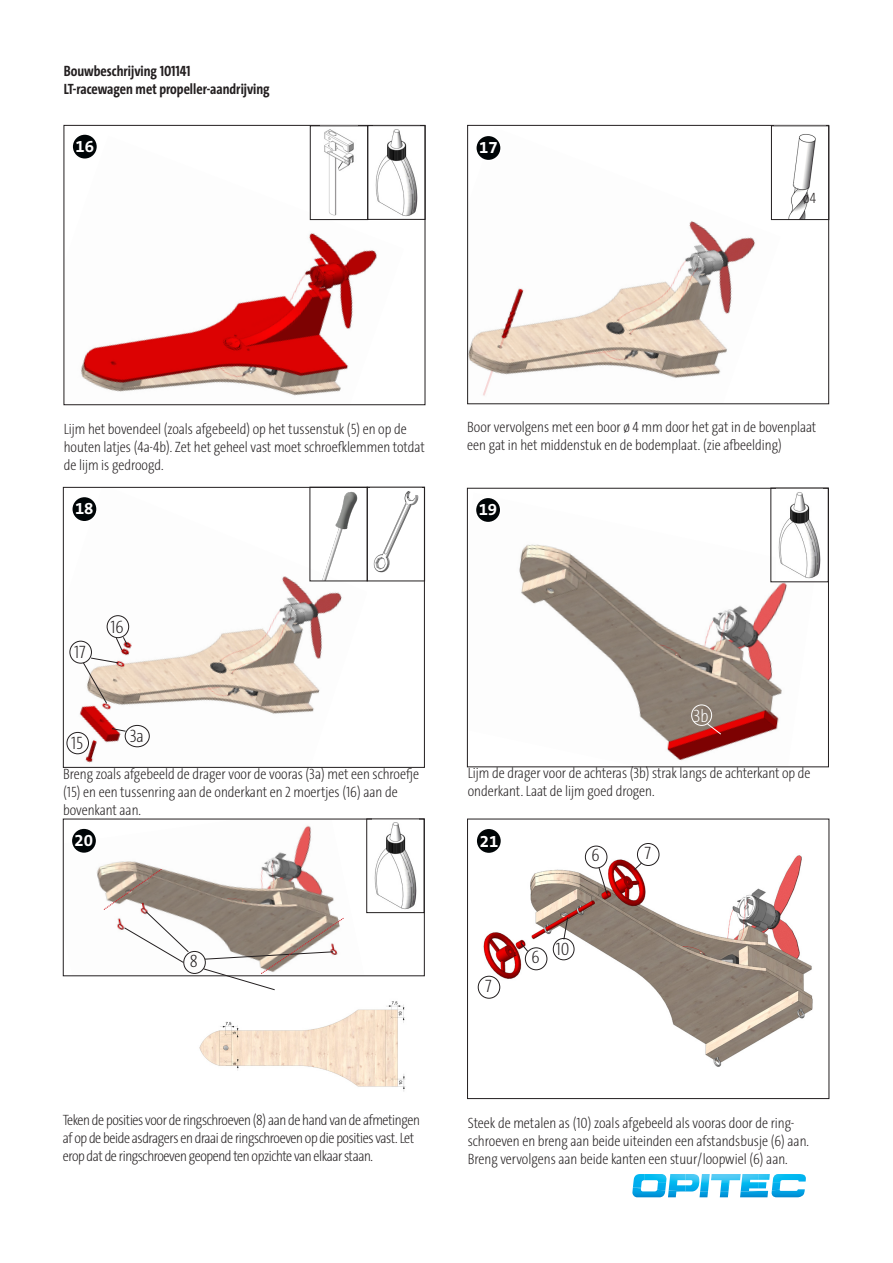
<style>
.page{position:relative;width:893px;height:1263px;background:#fff}
.page>*{position:absolute;margin:0;border:0;box-sizing:border-box;transform-origin:0 0}
.t1{font:200 18px "The Sans Cd LF2";color:#231f20}
.t2{font:200 18px "The Sans Cd LF2";color:#fff}
.t3{font:700 16.8px "The Sans B W7";color:#fff}
.Anleitung-Info{font:200 15px/18px "The Sans Cd LF2";color:#231f20}
.Anleitung-Info-2{font:200 15px/18px "The Sans Cd LF2";letter-spacing:-.025em;color:#231f20}
.Beschreibung_linksbündig{font:700 15px "The Sans Cd LF7";color:#231f20}
</style>
<div class="page">
<svg style="left:632px;top:1174px;width:174px;height:24px"></svg>
<img style="left:81px;top:136px;width:323px;height:260px">
<div style="left:64px;top:125px;width:361px;height:280px;border:1px solid #231f20"></div>
<div style="left:72px;top:134px;width:26px;height:25px;background:#000507;border-radius:50%"></div>
<div style="left:71px;top:133px;width:27px;height:27px;border:2px solid #fff;border-radius:50%"></div>
<img style="left:374px;top:129px;width:44px;height:88px">
<img style="left:321px;top:129px;width:36px;height:89px">
<div style="left:310px;top:126px;width:58px;height:94px;border:1px solid #231f20"></div>
<img style="left:469px;top:127px;width:312px;height:269px">
<div style="left:467px;top:125px;width:362px;height:279px;border:1px solid #231f20"></div>
<div style="left:476px;top:135px;width:25px;height:26px;background:#000507;border-radius:50%"></div>
<div style="left:475px;top:134px;width:27px;height:28px;border:2px solid #fff;border-radius:50%"></div>
<img style="left:774px;top:128px;width:42px;height:90px">
<div style="left:771px;top:126px;width:58px;height:94px;border:1px solid #231f20"></div>
<img style="left:66px;top:489px;width:301px;height:274px">
<div style="left:63px;top:487px;width:362px;height:280px;border:1px solid #231f20"></div>
<div style="left:72px;top:496px;width:25px;height:26px;background:#000507;border-radius:50%"></div>
<div style="left:71px;top:495px;width:27px;height:28px;border:2px solid #fff;border-radius:50%"></div>
<img style="left:373px;top:491px;width:46px;height:82px">
<div style="left:367px;top:487px;width:58px;height:94px;border:1px solid #231f20"></div>
<img style="left:316px;top:489px;width:46px;height:90px">
<img style="left:519px;top:493px;width:297px;height:268px">
<div style="left:467px;top:488px;width:362px;height:279px;border:1px solid #231f20"></div>
<div style="left:475px;top:497px;width:26px;height:26px;background:#000507;border-radius:50%"></div>
<div style="left:474px;top:496px;width:28px;height:27px;border:2px solid #fff;border-radius:50%"></div>
<img style="left:777px;top:492px;width:44px;height:88px">
<svg style="left:707px;top:723px;width:14px;height:12px"></svg>
<img style="left:199px;top:1001px;width:206px;height:91px">
<img style="left:477px;top:843px;width:336px;height:224px">
<div style="left:467px;top:819px;width:362px;height:280px;border:1px solid #231f20"></div>
<div style="left:476px;top:828px;width:26px;height:26px;background:#000507;border-radius:50%"></div>
<div style="left:475px;top:827px;width:27px;height:27px;border:2px solid #fff;border-radius:50%"></div>
<div style="left:553px;top:938px;width:21px;height:22px;border:1px solid #231f20;border-radius:50%"></div>
<svg style="left:563px;top:917px;width:5px;height:23px"></svg>
<svg style="left:520px;top:943px;width:8px;height:9px"></svg>
<div style="left:525px;top:947px;width:22px;height:23px;border:1px solid #231f20;border-radius:50%"></div>
<div style="left:478px;top:976px;width:22px;height:22px;border:1px solid #231f20;border-radius:50%"></div>
<img style="left:96px;top:825px;width:248px;height:149px">
<div style="left:71px;top:828px;width:26px;height:25px;background:#000507;border-radius:50%"></div>
<div style="left:70px;top:827px;width:28px;height:27px;border:2px solid #fff;border-radius:50%"></div>
<img style="left:374px;top:822px;width:43px;height:88px">
<svg style="left:598px;top:867px;width:9px;height:26px"></svg>
<svg style="left:634px;top:862px;width:8px;height:8px"></svg>
<div style="left:125px;top:725px;width:25px;height:22px;border:1px solid #231f20;border-radius:50%"></div>
<div style="left:67px;top:732px;width:22px;height:22px;border:1px solid #231f20;border-radius:50%"></div>
<div style="left:70px;top:641px;width:22px;height:22px;border:1px solid #231f20;border-radius:50%"></div>
<div style="left:107px;top:615px;width:22px;height:23px;border:1px solid #231f20;border-radius:50%"></div>
<svg style="left:83px;top:658px;width:35px;height:46px"></svg>
<svg style="left:116px;top:637px;width:12px;height:13px"></svg>
<svg style="left:112px;top:728px;width:14px;height:4px"></svg>
<div style="left:691px;top:704px;width:21px;height:22px;border:1px solid #fff;border-radius:50%"></div>
<div style="left:585px;top:846px;width:22px;height:22px;border:1px solid #231f20;border-radius:50%"></div>
<div style="left:637px;top:843px;width:22px;height:23px;border:1px solid #231f20;border-radius:50%"></div>
<div style="left:183px;top:951px;width:23px;height:23px;border:1px solid #231f20;border-radius:50%"></div>
<svg style="left:103px;top:869px;width:86px;height:94px"></svg>
<svg style="left:203px;top:918px;width:141px;height:72px"></svg>
<p class="Beschreibung_linksbündig" style="left:64px;top:61px;width:128px">Bouwbeschrijving 101141</p>
<p class="Beschreibung_linksbündig" style="left:64px;top:79px;width:207px">LT-racewagen met propeller-aandrijving</p>
<p class="t3" style="left:75px;top:135px;width:20px">16</p>
<p class="t3" style="left:479px;top:137px;width:20px">17</p>
<p class="Anleitung-Info" style="left:803px;top:189px;width:14px">ø4</p>
<p class="Anleitung-Info" style="left:64px;top:419px;width:363px">Lijm het bovendeel (zoals afgebeeld) op het tussenstuk (5) en op de houten latjes (4a-4b). Zet het geheel vast moet schroefklemmen totdat de lijm is gedroogd.</p>
<p class="t3" style="left:75px;top:498px;width:20px">18</p>
<p class="t1" style="left:74px;top:640px;width:13px">17</p>
<p class="t1" style="left:111px;top:615px;width:15px">16</p>
<p class="t1" style="left:71px;top:732px;width:14px">15</p>
<p class="t1" style="left:130px;top:725px;width:16px">3a</p>
<p class="Anleitung-Info" style="left:63px;top:764px;width:357px">Breng zoals afgebeeld de drager voor de vooras (3a) met een schroefje (15) en een tussenring aan de onderkant en 2 moertjes (16) aan de bovenkant aan.</p>
<p class="t3" style="left:75px;top:829px;width:20px">20</p>
<p class="t1" style="left:190px;top:949px;width:9px">8</p>
<p class="Anleitung-Info" style="left:467px;top:417px;width:351px">Boor vervolgens met een boor ø 4 mm door het gat in de bovenplaat een gat in het middenstuk en de bodemplaat. (zie afbeelding)</p>
<p class="t3" style="left:479px;top:499px;width:20px">19</p>
<p class="t2" style="left:693px;top:704px;width:16px">3b</p>
<p class="Anleitung-Info" style="left:468px;top:764px;width:344px">Lijm de drager voor de achteras (3b) strak langs de achterkant op de onderkant. Laat de lijm goed drogen.</p>
<p class="t3" style="left:480px;top:830px;width:20px">21</p>
<p class="t1" style="left:591px;top:844px;width:10px">6</p>
<p class="t1" style="left:644px;top:841px;width:8px">7</p>
<p class="t1" style="left:485px;top:974px;width:8px">7</p>
<p class="t1" style="left:531px;top:945px;width:10px">6</p>
<p class="t1" style="left:556px;top:938px;width:15px">10</p>
<p class="Anleitung-Info-2" style="left:63px;top:1110px;width:359px">Teken de posities voor de ringschroeven (8) aan de hand van de afmetingen af op de beide asdragers en draai de ringschroeven op die posities vast. Let erop dat de ringschroeven geopend ten opzichte van elkaar staan.</p>
<p class="Anleitung-Info" style="left:468px;top:1113px;width:343px">Steek de metalen as (10) zoals afgebeeld als vooras door de ring&shy;schroeven en breng aan beide uiteinden een afstandsbusje (6) aan.<br>Breng vervolgens aan beide kanten een stuur/loopwiel (6) aan.</p>
</div>
